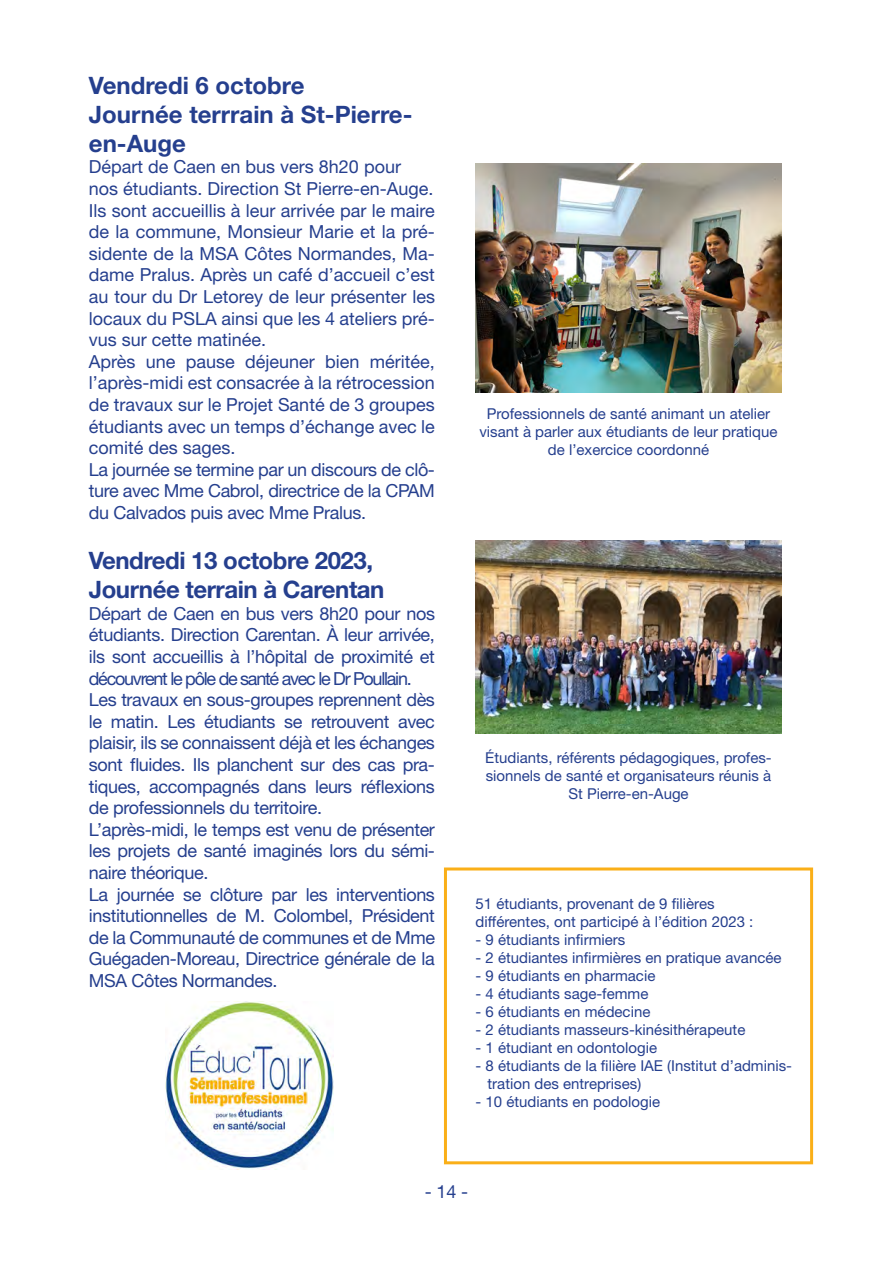
<style>
.page{position:relative;width:893px;height:1263px;background:#fff}
.page>*{position:absolute;margin:0;border:0;box-sizing:border-box;transform-origin:0 0}
.t1{font:700 24px/28.8px "Helvetica Neue LT Std";color:#253f8e}
.t2{font:700 24px "Helvetica Neue LT Std";letter-spacing:-.02em;color:#253f8e}
.t3{font:18px/21.6px "Helvetica Neue LT Std";letter-spacing:-.02em;color:#253f8e;text-align:justify}
.t4{font:18px/21.6px "Helvetica Neue LT Std";color:#253f8e}
.t5{font:15px/18px "Helvetica Neue LT Std";color:#253f8e;text-align:center}
</style>
<div class="page">
<div style="left:444px;top:867px;width:369px;height:297px;border:3px solid #faaf18"></div>
<img style="left:166px;top:1002px;width:168px;height:168px">
<img style="left:476px;top:163px;width:305px;height:229px">
<img style="left:476px;top:540px;width:305px;height:194px">
<p class="t1" style="left:89px;top:71px;width:217px">Vendredi 6 octobre</p>
<p class="t1" style="left:89px;top:99px;width:325px">Journée terrrain à St-Pierre&shy;en-Auge</p>
<p class="t4" style="left:89px;top:156px;width:346px">Départ de Caen en bus vers 8h20 pour nos étudiants. Direction St Pierre-en-Auge.</p>
<p class="t3" style="left:89px;top:199px;width:348px">Ils sont accueillis à leur arrivée par le maire de la commune, Monsieur Marie et la pré&shy;sidente de la MSA Côtes Normandes, Ma&shy;dame Pralus. Après un café d’accueil c’est au tour du Dr Letorey de leur présenter les locaux du PSLA ainsi que les 4 ateliers pré&shy;vus sur cette matinée.</p>
<p class="t3" style="left:89px;top:350px;width:348px">Après une pause déjeuner bien méritée, l’après-midi est consacrée à la rétrocession de travaux sur le Projet Santé de 3 groupes étudiants avec un temps d’échange avec le comité des sages.</p>
<p class="t3" style="left:89px;top:458px;width:348px">La journée se termine par un discours de clô&shy;ture avec Mme Cabrol, directrice de la CPAM du Calvados puis avec Mme Pralus.</p>
<p class="t2" style="left:89px;top:546px;width:286px">Vendredi 13 octobre 2023,</p>
<p class="t2" style="left:89px;top:575px;width:297px">Journée terrain à Carentan</p>
<p class="t3" style="left:89px;top:602px;width:348px">Départ de Caen en bus vers 8h20 pour nos étudiants. Direction Carentan. À leur arrivée, ils sont accueillis à l’hôpital de proximité et découvrent le pôle de santé avec le Dr Poullain.</p>
<p class="t3" style="left:89px;top:689px;width:348px">Les travaux en sous-groupes reprennent dès le matin. Les étudiants se retrouvent avec plaisir, ils se connaissent déjà et les échanges sont fluides. Ils planchent sur des cas pra&shy;tiques, accompagnés dans leurs réflexions de professionnels du territoire.</p>
<p class="t3" style="left:89px;top:818px;width:348px">L’après-midi, le temps est venu de présenter les projets de santé imaginés lors du sémi&shy;naire théorique.</p>
<p class="t3" style="left:89px;top:883px;width:348px">La journée se clôture par les interventions institutionnelles de M. Colombel, Président de la Communauté de communes et de Mme Guégaden-Moreau, Directrice générale de la MSA Côtes Normandes.</p>
<p class="t5" style="left:476px;top:895px;width:240px">51 étudiants, provenant de 9 filières</p>
<p class="t5" style="left:479px;top:404px;width:300px">Professionnels de santé animant un atelier visant à parler aux étudiants de leur pratique de l’exercice coordonné</p>
<p class="t5" style="left:485px;top:749px;width:288px">Étudiants, référents pédagogiques, profes&shy;sionnels de santé et organisateurs réunis à<br>St Pierre-en-Auge</p>
<p class="t5" style="left:476px;top:913px;width:279px">différentes, ont participé à l’édition 2023 :</p>
<p class="t5" style="left:476px;top:931px;width:151px">- 9 étudiants infirmiers</p>
<p class="t5" style="left:476px;top:949px;width:307px">- 2 étudiantes infirmières en pratique avancée</p>
<p class="t5" style="left:476px;top:967px;width:181px">- 9 étudiants en pharmacie</p>
<p class="t5" style="left:476px;top:985px;width:174px">- 4 étudiants sage-femme</p>
<p class="t5" style="left:476px;top:1003px;width:176px">- 6 étudiants en médecine</p>
<p class="t5" style="left:476px;top:1021px;width:271px">- 2 étudiants masseurs-kinésithérapeute</p>
<p class="t5" style="left:476px;top:1039px;width:183px">- 1 étudiant en odontologie</p>
<p class="t5" style="left:488px;top:1057px;width:306px;text-align:left;text-indent:-12px">- 8 étudiants de la filière IAE (Institut d’adminis&shy;tration des entreprises)</p>
<p class="t5" style="left:476px;top:1093px;width:186px">- 10 étudiants en podologie</p>
<p class="t3" style="left:425px;top:1181px;width:45px">- 14 -</p>
</div>
